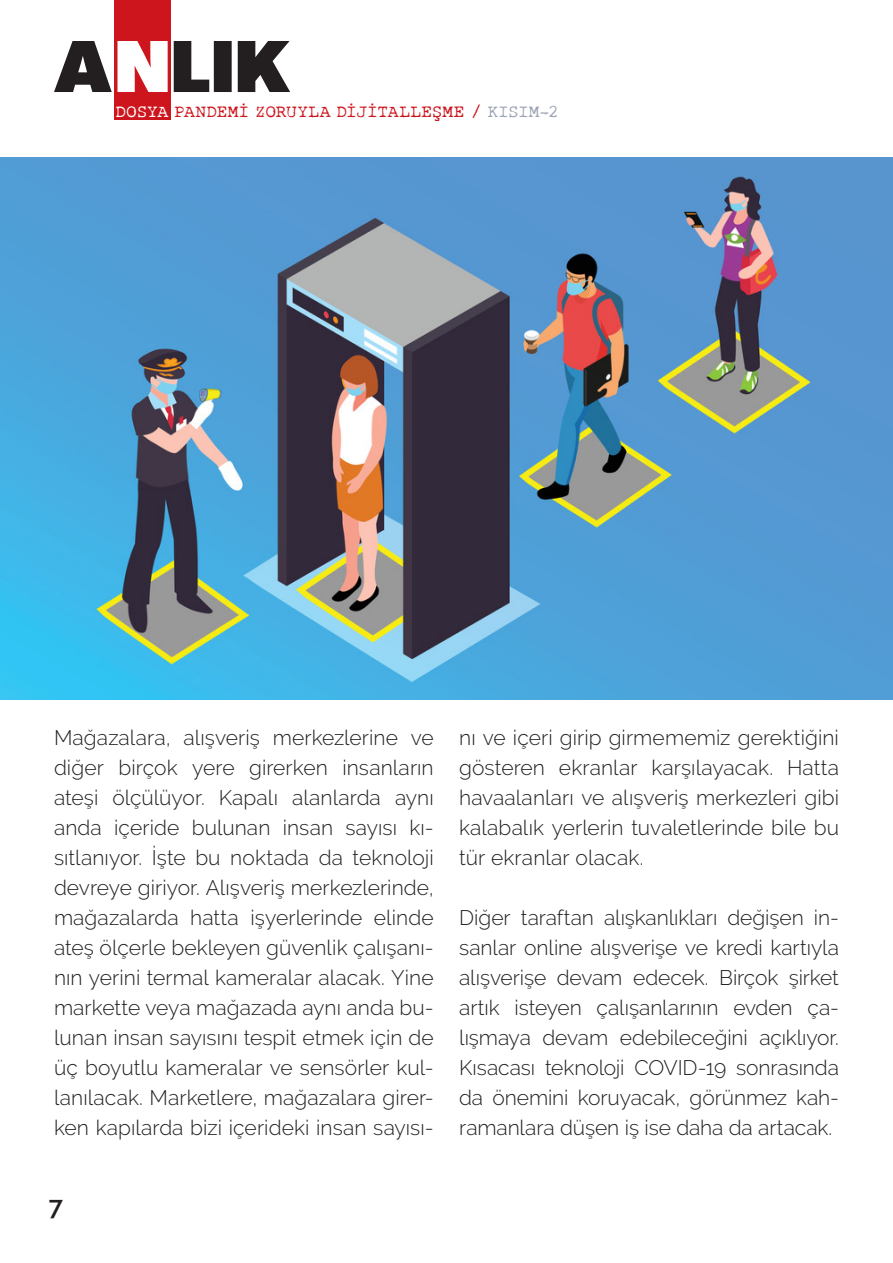
<style>
.page{position:relative;width:893px;height:1263px;background:#fff}
.page>*{position:absolute;margin:0;border:0;box-sizing:border-box;transform-origin:0 0}
.t1{font:600 25.95px "Raleway";color:#231f20}
.t2{font:300 21px/30px "Raleway";color:#231f20;text-align:justify}
.t3{font:18px "Rough Typewriter";letter-spacing:-.01em;color:#cd151d}
.s1{color:#fff}
.s2{color:#9da4b4}
</style>
<div class="page">
<img style="left:0;top:157px;width:893px;height:542px">
<div style="left:114px;top:0;width:56px;height:120px;background:#cd151d"></div>
<svg style="left:174px;top:41px;width:116px;height:51px"></svg>
<svg style="left:54px;top:41px;width:114px;height:51px"></svg>
<p class="t3" style="left:115px;top:101px;width:445px"><span class="s1">DOSYA</span> PANDEMİ ZORUYLA DİJİTALLEŞME / <span class="s2">KISIM-2</span></p>
<p class="t2" style="left:54px;top:723px;width:381px">Mağazalara, alışveriş merkezlerine ve diğer birçok yere girerken insanların ateşi ölçülüyor. Kapalı alanlarda aynı anda içeride bulunan insan sayısı kı&shy;sıtlanıyor. İşte bu noktada da teknoloji devreye giriyor. Alışveriş merkezlerinde, mağazalarda hatta işyerlerinde elinde ateş ölçerle bekleyen güvenlik çalışanı&shy;nın yerini termal kameralar alacak. Yine markette veya mağazada aynı anda bu&shy;lunan insan sayısını tespit etmek için de üç boyutlu kameralar ve sensörler kul&shy;lanılacak. Marketlere, mağazalara girer&shy;ken kapılarda bizi içerideki insan sayısı-</p>
<p class="t2" style="left:459px;top:723px;width:381px">nı ve içeri girip girmememiz gerektiğini gösteren ekranlar karşılayacak. Hatta havaalanları ve alışveriş merkezleri gibi kalabalık yerlerin tuvaletlerinde bile bu tür ekranlar olacak.</p>
<p class="t2" style="left:459px;top:903px;width:381px">Diğer taraftan alışkanlıkları değişen in&shy;sanlar online alışverişe ve kredi kartıyla alışverişe devam edecek. Birçok şirket artık isteyen çalışanlarının evden ça&shy;lışmaya devam edebileceğini açıklıyor.<br>Kısacası teknoloji COVID-19 sonrasında da önemini koruyacak, görünmez kah&shy;ramanlara düşen iş ise daha da artacak.</p>
<p class="t1" style="left:49px;top:1191px;width:16px">7</p>
</div>
